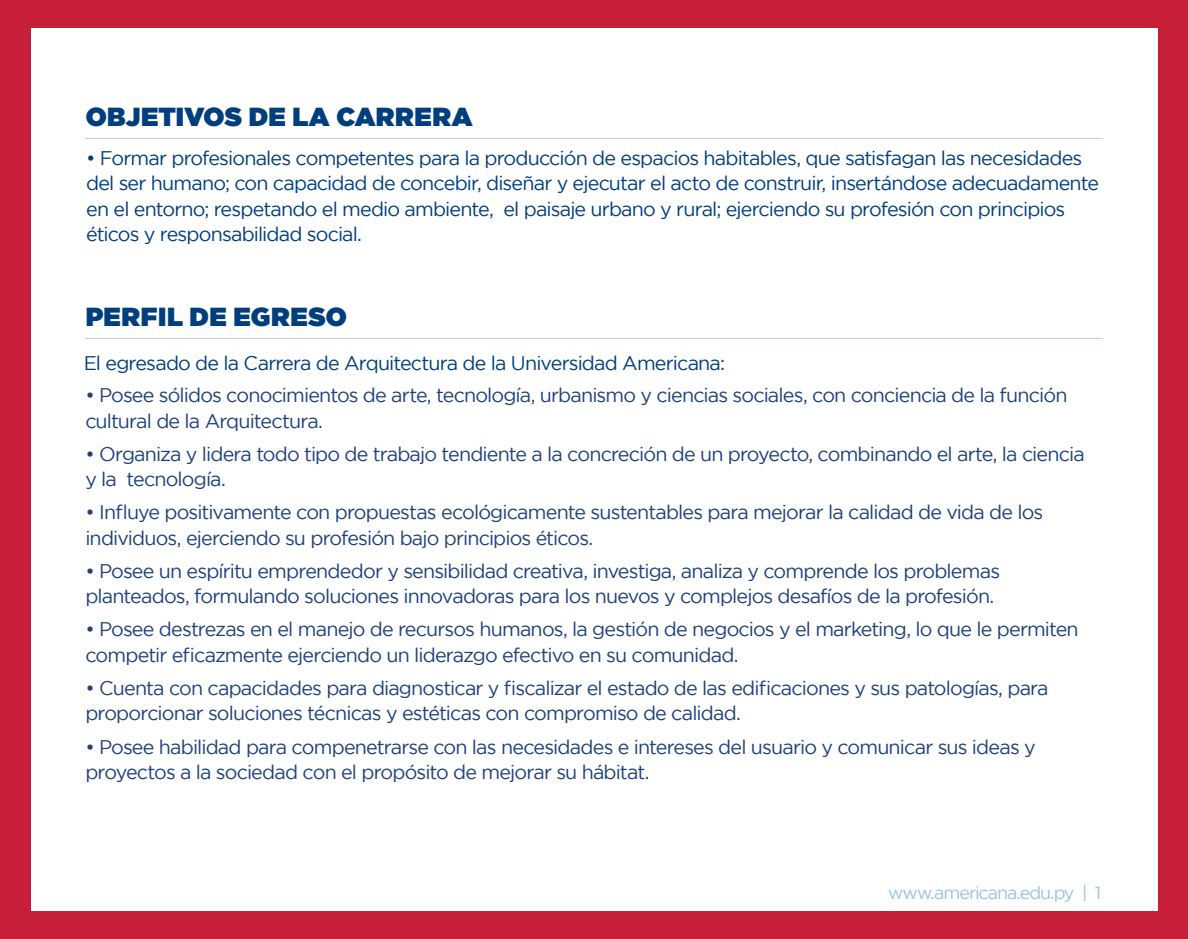
<style>
.page{position:relative;width:1188px;height:939px;background:#fff}
.page>*{position:absolute;margin:0;border:0;box-sizing:border-box;transform-origin:0 0}
.t1{font:900 25.95px "Gotham";letter-spacing:.015em;color:#003e7e}
.t2{font:19.65px/25.5px "Gotham";letter-spacing:-.045em;color:#1e417c}
.t3{font:19.65px/25.5px "Gotham";letter-spacing:-.04em;color:#003e7e}
.t4{font:17.85px "Gotham";letter-spacing:-.06em;color:#98c2e8}
</style>
<div class="page">
<div style="left:0;top:0;width:1188px;height:938px;background:#c71f3a"></div>
<div style="left:31px;top:28px;width:1126px;height:882px;background:#fff"></div>
<h1 class="t1" style="left:86px;top:98px;width:389px">OBJETIVOS DE LA CARRERA</h1>
<p class="t3" style="left:86px;top:145px;width:1014px">• Formar profesionales competentes para la producción de espacios habitables, que satisfagan las necesidades del ser humano; con capacidad de concebir, diseñar y ejecutar el acto de construir, insertándose adecuadamente en el entorno; respetando el medio ambiente, el paisaje urbano y rural; ejerciendo su profesión con principios éticos y responsabilidad social.</p>
<h1 class="t1" style="left:86px;top:298px;width:263px">PERFIL DE EGRESO</h1>
<p class="t3" style="left:84px;top:350px;width:643px">El egresado de la Carrera de Arquitectura de la Universidad Americana:</p>
<p class="t2" style="left:85px;top:382px;width:984px">• Posee sólidos conocimientos de arte, tecnología, urbanismo y ciencias sociales, con conciencia de la función cultural de la Arquitectura.</p>
<p class="t2" style="left:85px;top:440px;width:1001px">• Organiza y lidera todo tipo de trabajo tendiente a la concreción de un proyecto, combinando el arte, la ciencia y la tecnología.</p>
<p class="t2" style="left:85px;top:499px;width:960px">• Influye positivamente con propuestas ecológicamente sustentables para mejorar la calidad de vida de los individuos, ejerciendo su profesión bajo principios éticos.</p>
<p class="t2" style="left:85px;top:557px;width:916px">• Posee un espíritu emprendedor y sensibilidad creativa, investiga, analiza y comprende los problemas planteados, formulando soluciones innovadoras para los nuevos y complejos desafíos de la profesión.</p>
<p class="t2" style="left:85px;top:616px;width:995px">• Posee destrezas en el manejo de recursos humanos, la gestión de negocios y el marketing, lo que le permiten competir eficazmente ejerciendo un liderazgo efectivo en su comunidad.</p>
<p class="t2" style="left:85px;top:674px;width:965px">• Cuenta con capacidades para diagnosticar y fiscalizar el estado de las edificaciones y sus patologías, para proporcionar soluciones técnicas y estéticas con compromiso de calidad.</p>
<p class="t2" style="left:85px;top:733px;width:952px">• Posee habilidad para compenetrarse con las necesidades e intereses del usuario y comunicar sus ideas y proyectos a la sociedad con el propósito de mejorar su hábitat.</p>
<p class="t4" style="left:888px;top:881px;width:215px">www.americana.edu.py | 1</p>
</div>
